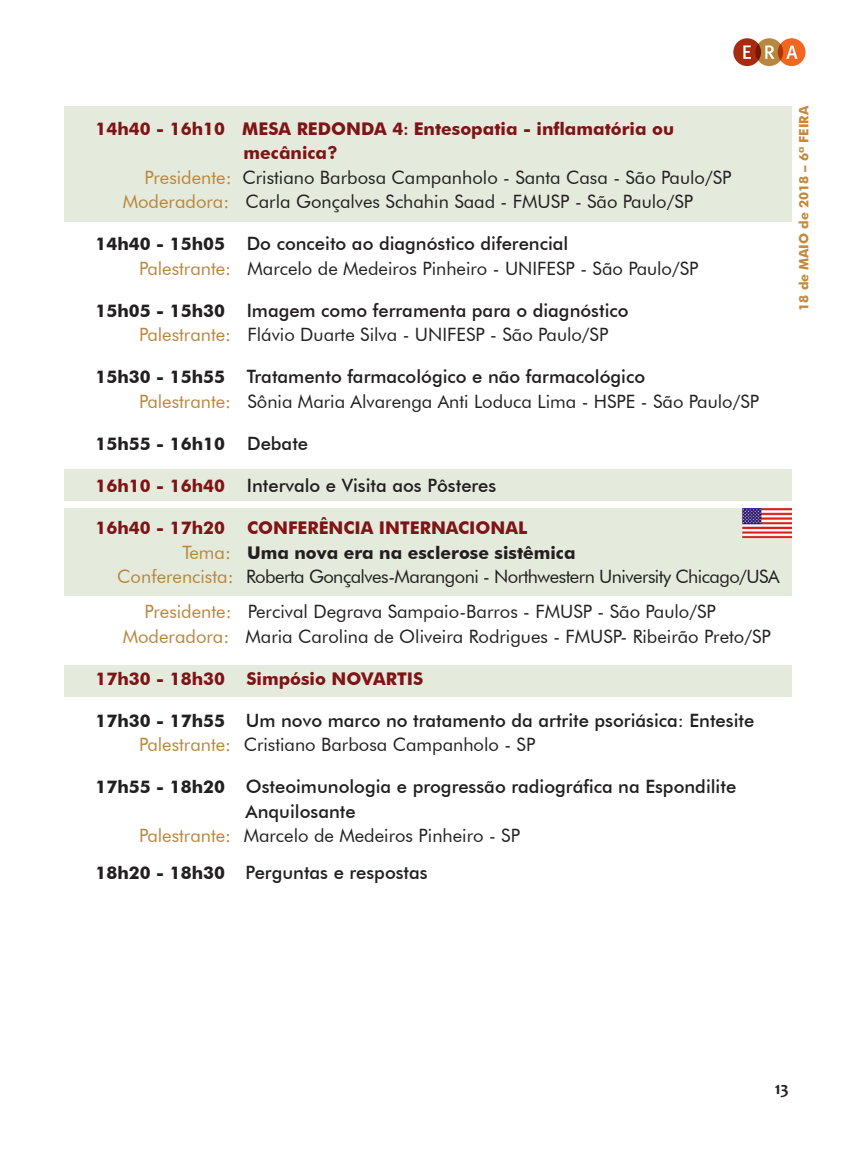
<style>
.page{position:relative;width:852px;height:1150px;background:#fff}
.page>*{position:absolute;margin:0;border:0;box-sizing:border-box;transform-origin:0 0}
.t1{font:18.38px "Futura BT";color:#231f20}
.t2{font:500 18.38px "Futura BT";color:#231f20}
.t3{font:18.38px "Futura BT";letter-spacing:-.03em;color:#231f20}
.t4{font:700 17.5px "Futura BT";color:#7f1315}
.t5{font:700 17.5px "Futura BT";color:#231f20}
.t6{font:700 17.5px "Candara";color:#231f20}
.t7{font:700 12.95px "Futura BT";color:#c5893a}
.s1{font-family:"Calibri"}
.s2{color:#b8863d}
.s3{font-weight:700;font-size:17.5px}
.s4{font-weight:500;font-size:18.38px}
.s5{font-weight:700;font-size:17.5px;color:#7f1315}
.s6{font-weight:400;font-size:18.38px;color:#b8863d}
</style>
<div class="page">
<div style="left:64px;top:106px;width:727px;height:115px;background:#e4eadc"></div>
<div style="left:64px;top:508px;width:727px;height:88px;background:#e4eadc"></div>
<div style="left:64px;top:469px;width:727px;height:32px;background:#e4eadc"></div>
<div style="left:64px;top:665px;width:727px;height:31px;background:#e4eadc"></div>
<div style="left:733px;top:38px;width:28px;height:28px;background:#a62b10;border-radius:50%"></div>
<svg style="left:755px;top:38px;width:28px;height:28px"></svg>
<svg style="left:777px;top:38px;width:28px;height:28px"></svg>
<svg style="left:743px;top:45px;width:7px;height:14px"></svg>
<svg style="left:765px;top:45px;width:9px;height:14px"></svg>
<svg style="left:786px;top:45px;width:11px;height:14px"></svg>
<img style="left:742px;top:508px;width:49px;height:30px">
<p class="t4" style="left:96px;top:118px;width:580px">14h40 - 16h10 MESA REDONDA 4<span class="s1">:</span> Entesopatia - inflamatória ou</p>
<p class="t4" style="left:243px;top:142px;width:95px">mecânica?</p>
<p class="t1" style="left:144px;top:166px;width:588px"><span class="s2">Presidente:</span> Cristiano Barbosa Campanholo - Santa Casa - São Paulo/SP</p>
<p class="t1" style="left:123px;top:191px;width:572px"><span class="s2">Moderadora:</span> Carla Gonçalves Schahin Saad - FMUSP - São Paulo/SP</p>
<p class="t2" style="left:96px;top:233px;width:474px"><span class="s3">14h40 - 15h05</span> Do conceito ao diagnóstico diferencial</p>
<p class="t1" style="left:139px;top:257px;width:561px"><span class="s2">Palestrante:</span> Marcelo de Medeiros Pinheiro - UNIFESP - São Paulo/SP</p>
<p class="t2" style="left:96px;top:299px;width:534px"><span class="s3">15h05 - 15h30</span> Imagem como ferramenta para o diagnóstico</p>
<p class="t1" style="left:139px;top:324px;width:471px"><span class="s2">Palestrante:</span> Flávio Duarte Silva - UNIFESP - São Paulo/SP</p>
<p class="t2" style="left:96px;top:366px;width:551px"><span class="s3">15h30 - 15h55</span> Tratamento farmacológico e não farmacológico</p>
<p class="t1" style="left:139px;top:390px;width:621px"><span class="s2">Palestrante:</span> Sônia Maria Alvarenga Anti Loduca Lima - HSPE - São Paulo/SP</p>
<p class="t5" style="left:96px;top:433px;width:214px">15h55 - 16h10 <span class="s4">Debate</span></p>
<p class="t2" style="left:96px;top:474px;width:402px"><span class="s5">16h10 - 16h40</span> Intervalo e Visita aos Pôsteres</p>
<p class="t4" style="left:96px;top:517px;width:433px">16h40 - 17h20 CONFERÊNCIA INTERNACIONAL</p>
<p class="t5" style="left:182px;top:541px;width:394px"><span class="s6">Tema:</span> Uma nova era na esclerose sistêmica</p>
<p class="t3" style="left:117px;top:565px;width:663px"><span class="s2">Conferencista:</span> Roberta Gonçalves-Marangoni - Northwestern University Chicago/USA</p>
<p class="t1" style="left:144px;top:600px;width:572px"><span class="s2">Presidente:</span> Percival Degrava Sampaio-Barros - FMUSP - São Paulo/SP</p>
<p class="t1" style="left:123px;top:625px;width:649px"><span class="s2">Moderadora:</span> Maria Carolina de Oliveira Rodrigues - FMUSP- Ribeirão Preto/SP</p>
<p class="t4" style="left:96px;top:667px;width:329px">17h30 - 18h30 Simpósio NOVARTIS</p>
<p class="t2" style="left:96px;top:709px;width:660px"><span class="s3">17h30 - 17h55</span> Um novo marco no tratamento da artrite psoriásica: Entesite</p>
<p class="t1" style="left:139px;top:733px;width:398px"><span class="s2">Palestrante:</span> Cristiano Barbosa Campanholo - SP</p>
<p class="t2" style="left:96px;top:775px;width:642px"><span class="s3">17h55 - 18h20</span> Osteoimunologia e progressão radiográfica na Espondilite</p>
<p class="t2" style="left:245px;top:800px;width:112px">Anquilosante</p>
<p class="t1" style="left:139px;top:824px;width:382px"><span class="s2">Palestrante:</span> Marcelo de Medeiros Pinheiro - SP</p>
<p class="t2" style="left:96px;top:861px;width:333px"><span class="s3">18h20 - 18h30</span> Perguntas e respostas</p>
<p class="t7" style="left:796px;top:311px;width:206px;rotate:-90deg">18 de MAIO de 2018 – 6ª FEIRA</p>
<p class="t6" style="left:774px;top:1077px;width:16px">13</p>
</div>
